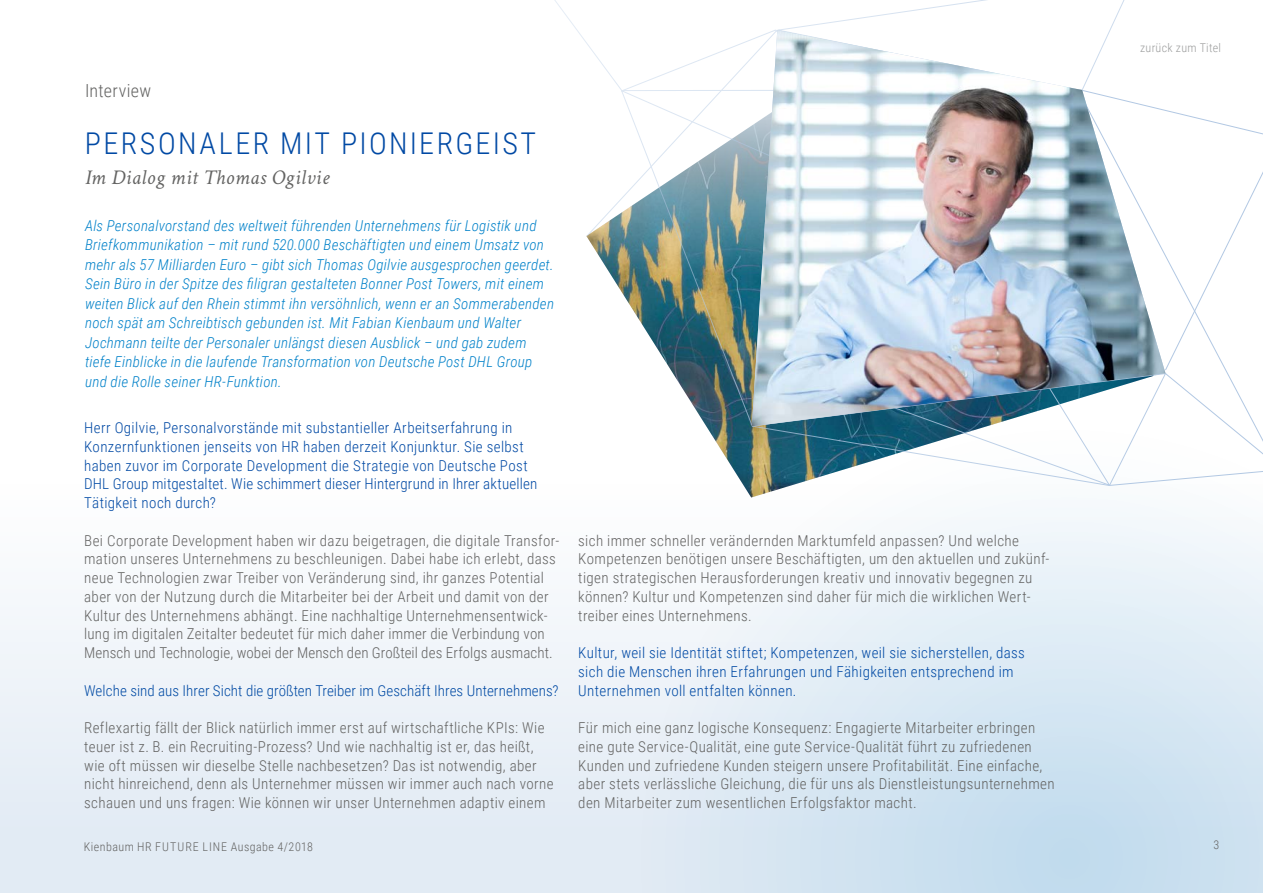
<style>
.page{position:relative;width:1263px;height:893px;background:#fff}
.page>*{position:absolute;margin:0;border:0;box-sizing:border-box;transform-origin:0 0}
.t1{font:300 30px "Roboto Condensed";letter-spacing:.08em;color:#0049a4}
.t2{font:italic 21px "Crimson Text";letter-spacing:.025em;color:#636362}
.t3{font:300 18px "Roboto Condensed";letter-spacing:.015em;color:#636362}
.t4{font:300 15px/18.8px "Roboto Condensed";letter-spacing:.025em;color:#636362}
.t5{font:italic 300 15px/19.5px "Roboto Condensed";letter-spacing:.015em;color:#0081c9}
.t6{font:300 15px/18.8px "Roboto Condensed";letter-spacing:.025em;color:#0049a4}
.t7{font:300 15px "Roboto Condensed";letter-spacing:.005em;color:#0049a4}
.t8{font:300 12px "Roboto Condensed";letter-spacing:.04em;color:#636362}
.t9{font:300 12px "Roboto Condensed";letter-spacing:.025em;color:#9c9d9d}
</style>
<div class="page">
<div style="left:0;top:50px;width:1262px;height:843px;background:linear-gradient(to bottom,#fff,#e6eef6)"></div>
<svg style="left:628px;top:487px;width:635px;height:406px"></svg>
<img style="left:586px;top:427px;width:579px;height:70px">
<svg style="left:519px;top:0;width:233px;height:427px"></svg>
<img style="left:586px;top:29px;width:166px;height:340px">
<svg style="left:775px;top:0;width:438px;height:91px"></svg>
<svg style="left:751px;top:373px;width:138px;height:113px"></svg>
<svg style="left:1165px;top:91px;width:98px;height:225px"></svg>
<svg style="left:889px;top:316px;width:374px;height:171px"></svg>
<img style="left:752px;top:30px;width:413px;height:396px">
<p class="t3" style="left:85px;top:78px;width:68px">Interview</p>
<h1 class="t1" style="left:85px;top:122px;width:453px">PERSONALER MIT PIONIERGEIST</h1>
<h2 class="t2" style="left:85px;top:166px;width:246px">Im Dialog mit Thomas Ogilvie</h2>
<p class="t5" style="left:85px;top:215px;width:471px">Als Personalvorstand des weltweit führenden Unternehmens für Logistik und Briefkommunikation – mit rund 520.000 Beschäftigten und einem Umsatz von mehr als 57 Milliarden Euro – gibt sich Thomas Ogilvie ausgesprochen geerdet.<br>Sein Büro in der Spitze des filigran gestalteten Bonner Post Towers, mit einem weiten Blick auf den Rhein stimmt ihn versöhnlich, wenn er an Sommerabenden noch spät am Schreibtisch gebunden ist. Mit Fabian Kienbaum und Walter Jochmann teilte der Personaler unlängst diesen Ausblick – und gab zudem tiefe Einblicke in die laufende Transformation von Deutsche Post DHL Group und die Rolle seiner HR-Funktion.</p>
<p class="t6" style="left:84px;top:418px;width:455px">Herr Ogilvie, Personalvorstände mit substantieller Arbeitserfahrung in Konzernfunktionen jenseits von HR haben derzeit Konjunktur. Sie selbst haben zuvor im Corporate Development die Strategie von Deutsche Post DHL Group mitgestaltet. Wie schimmert dieser Hintergrund in Ihrer aktuellen Tätigkeit noch durch?</p>
<p class="t4" style="left:84px;top:530px;width:476px">Bei Corporate Development haben wir dazu beigetragen, die digitale Transfor&shy;mation unseres Unternehmens zu beschleunigen. Dabei habe ich erlebt, dass neue Technologien zwar Treiber von Veränderung sind, ihr ganzes Potential aber von der Nutzung durch die Mitarbeiter bei der Arbeit und damit von der Kultur des Unternehmens abhängt. Eine nachhaltige Unternehmensentwick&shy;lung im digitalen Zeitalter bedeutet für mich daher immer die Verbindung von Mensch und Technologie, wobei der Mensch den Großteil des Erfolgs ausmacht.</p>
<p class="t7" style="left:84px;top:680px;width:476px">Welche sind aus Ihrer Sicht die größten Treiber im Geschäft Ihres Unternehmens?</p>
<p class="t4" style="left:84px;top:718px;width:471px">Reflexartig fällt der Blick natürlich immer erst auf wirtschaftliche KPIs: Wie teuer ist z. B. ein Recruiting-Prozess? Und wie nachhaltig ist er, das heißt, wie oft müssen wir dieselbe Stelle nachbesetzen? Das ist notwendig, aber nicht hinreichend, denn als Unternehmer müssen wir immer auch nach vorne schauen und uns fragen: Wie können wir unser Unternehmen adaptiv einem</p>
<p class="t4" style="left:578px;top:530px;width:473px">sich immer schneller verändernden Marktumfeld anpassen? Und welche Kompetenzen benötigen unsere Beschäftigten, um den aktuellen und zukünf&shy;tigen strategischen Herausforderungen kreativ und innovativ begegnen zu können? Kultur und Kompetenzen sind daher für mich die wirklichen Wert&shy;treiber eines Unternehmens.</p>
<p class="t6" style="left:578px;top:643px;width:448px">Kultur, weil sie Identität stiftet; Kompetenzen, weil sie sicherstellen, dass sich die Menschen ihren Erfahrungen und Fähigkeiten entsprechend im<br>Unternehmen voll entfalten können.</p>
<p class="t4" style="left:578px;top:718px;width:478px">Für mich eine ganz logische Konsequenz: Engagierte Mitarbeiter erbringen eine gute Service-Qualität, eine gute Service-Qualität führt zu zufriedenen Kunden und zufriedene Kunden steigern unsere Profitabilität. Eine einfache, aber stets verlässliche Gleichung, die für uns als Dienstleistungsunternehmen den Mitarbeiter zum wesentlichen Erfolgsfaktor macht.</p>
<p class="t9" style="left:1140px;top:39px;width:82px">zurück zum Titel</p>
<p class="t8" style="left:84px;top:838px;width:231px">Kienbaum HR FUTURE LINE Ausgabe 4/2018</p>
<p class="t8" style="left:1213px;top:837px;width:7px">3</p>
</div>
